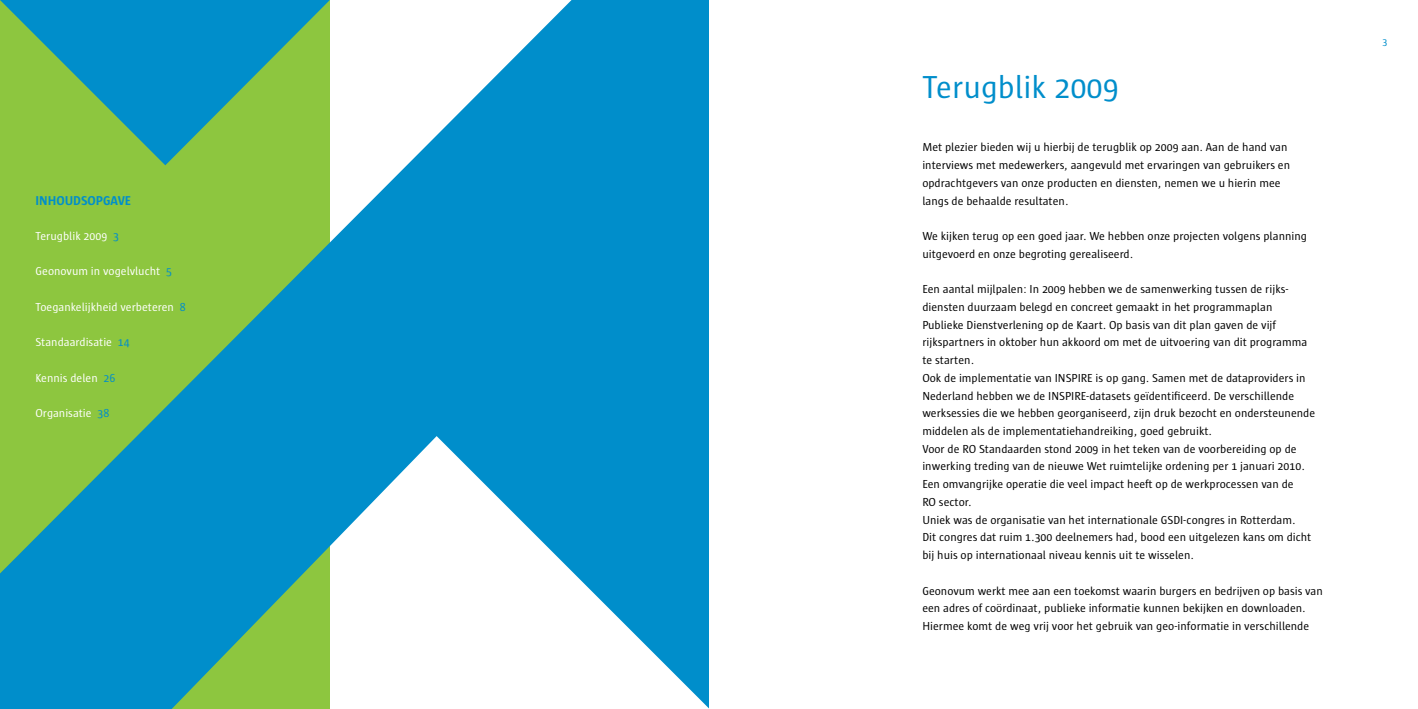
<style>
.page{position:relative;width:1418px;height:709px;background:#fff}
.page>*{position:absolute;margin:0;border:0;box-sizing:border-box;transform-origin:0 0}
.t1{font:32.5px "Sun";color:#008ecb}
.t2{font:700 13.12px "Sun";color:#008ecb}
.t3{font:11.88px/17.8px "Sun";color:#000}
.t4{font:11.88px "Sun";color:#fff}
.t5{font:10px "Sun";color:#008ecb}
.s1{color:#008ecb}
</style>
<div class="page">
<svg style="left:0;top:0;width:709px;height:709px;fill:#008ecb"></svg>
<div style="left:0;top:575px;width:95px;height:134px;background:#008ecb"></div>
<p class="t2" style="left:35px;top:193px;width:97px">INHOUDSOPGAVE</p>
<p class="t4" style="left:35px;top:230px;width:85px">Terugblik 2009 <span class="s1">3</span></p>
<p class="t4" style="left:35px;top:265px;width:138px">Geonovum in vogelvlucht <span class="s1">5</span></p>
<p class="t4" style="left:35px;top:300px;width:152px">Toegankelijkheid verbeteren <span class="s1">8</span></p>
<p class="t4" style="left:35px;top:336px;width:96px">Standaardisatie <span class="s1">14</span></p>
<p class="t4" style="left:35px;top:371px;width:81px">Kennis delen <span class="s1">26</span></p>
<p class="t4" style="left:35px;top:407px;width:75px">Organisatie <span class="s1">38</span></p>
<h1 class="t1" style="left:922px;top:70px;width:198px">Terugblik 2009</h1>
<p class="t3" style="left:922px;top:139px;width:369px">Met plezier bieden wij u hierbij de terugblik op 2009 aan. Aan de hand van interviews met medewerkers, aangevuld met ervaringen van gebruikers en opdrachtgevers van onze producten en diensten, nemen we u hierin mee langs de behaalde resultaten.</p>
<p class="t3" style="left:922px;top:227px;width:386px">We kijken terug op een goed jaar. We hebben onze projecten volgens planning uitgevoerd en onze begroting gerealiseerd.</p>
<p class="t3" style="left:922px;top:280px;width:394px">Een aantal mijlpalen: In 2009 hebben we de samenwerking tussen de rijks&shy;diensten duurzaam belegd en concreet gemaakt in het programmaplan Publieke Dienstverlening op de Kaart. Op basis van dit plan gaven de vijf rijkspartners in oktober hun akkoord om met de uitvoering van dit programma te starten.<br>Ook de implementatie van INSPIRE is op gang. Samen met de dataproviders in Nederland hebben we de INSPIRE-datasets geïdentificeerd. De verschillende werksessies die we hebben georganiseerd, zijn druk bezocht en ondersteunende middelen als de implementatiehandreiking, goed gebruikt.<br>Voor de RO Standaarden stond 2009 in het teken van de voorbereiding op de inwerking treding van de nieuwe Wet ruimtelijke ordening per 1 januari 2010.<br>Een omvangrijke operatie die veel impact heeft op de werkprocessen van de<br>RO sector.<br>Uniek was de organisatie van het internationale GSDI-congres in Rotterdam.<br>Dit congres dat ruim 1.300 deelnemers had, bood een uitgelezen kans om dicht bij huis op internationaal niveau kennis uit te wisselen.</p>
<p class="t3" style="left:922px;top:581px;width:402px">Geonovum werkt mee aan een toekomst waarin burgers en bedrijven op basis van een adres of coördinaat, publieke informatie kunnen bekijken en downloaden.<br>Hiermee komt de weg vrij voor het gebruik van geo-informatie in verschillende</p>
<p class="t5" style="left:1382px;top:36px;width:6px">3</p>
</div>
